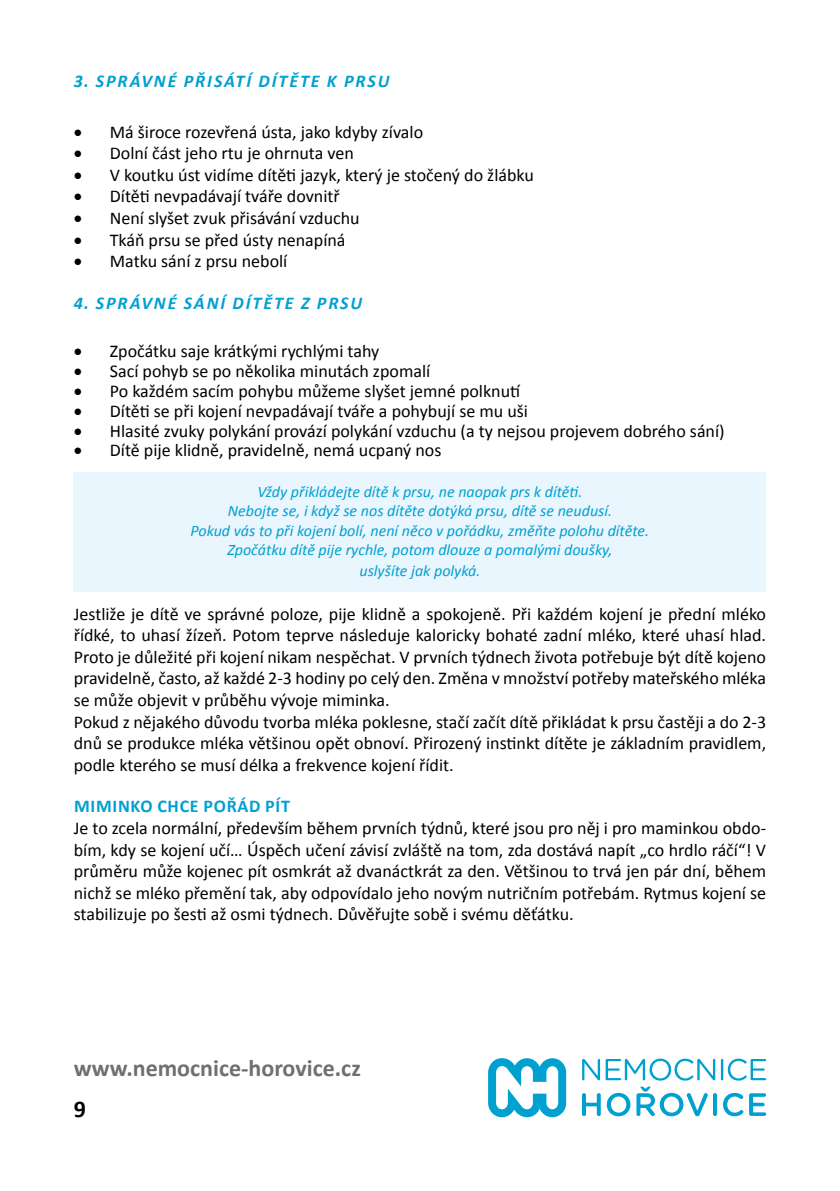
<style>
.page{position:relative;width:840px;height:1191px;background:#fff}
.page>*{position:absolute;margin:0;border:0;box-sizing:border-box;transform-origin:0 0}
.t1{font:700 24px "Calibri";color:#706f6f}
.t2{font:700 24px "Calibri";color:#000}
.t3{font:18px/21.6px "Calibri";color:#000}
.t4{font:italic 700 18px "Calibri";letter-spacing:.105em;color:#00a0d1}
.t5{font:700 18px "Calibri";letter-spacing:.04em;color:#00a0d1}
.t6{font:italic 16px/19.2px "Calibri";color:#00a0d1;text-align:center}
</style>
<div class="page">
<svg style="left:488px;top:1058px;width:78px;height:59px"></svg>
<svg style="left:582px;top:1058px;width:183px;height:22px"></svg>
<svg style="left:582px;top:1086px;width:183px;height:30px"></svg>
<div style="left:74px;top:472px;width:691px;height:119px;background:#eaf6fe"></div>
<p class="t4" style="left:74px;top:68px;width:317px">3. SPRÁVNÉ PŘISÁTÍ DÍTĚTE K PRSU</p>
<p class="t3" style="left:74px;top:120px;width:351px">• M á široce rozevřená ústa, jako kdyby zívalo</p>
<p class="t3" style="left:74px;top:142px;width:281px">• Dolní část jeho rtu je ohrnuta ven</p>
<p class="t3" style="left:74px;top:164px;width:461px">• V koutku úst vidíme dítěti jazyk, který je stočený do žlábku</p>
<p class="t3" style="left:74px;top:185px;width:267px">• Dítěti nevpadávají tváře dovnitř</p>
<p class="t3" style="left:74px;top:207px;width:287px">• Není slyšet zvuk přisávání vzduchu</p>
<p class="t3" style="left:74px;top:228px;width:273px">• Tkáň prsu se před ústy nenapíná</p>
<p class="t3" style="left:74px;top:250px;width:215px">• Matku sání z prsu nebolí</p>
<p class="t4" style="left:74px;top:290px;width:290px">4. SPRÁVNÉ SÁNÍ DÍTĚTE Z PRSU</p>
<p class="t3" style="left:74px;top:340px;width:307px">• Zpočátku saje krátkými rychlými tahy</p>
<p class="t3" style="left:74px;top:360px;width:358px">• Sací pohyb se po několika minutách zpomalí</p>
<p class="t3" style="left:74px;top:380px;width:448px">• Po každém sacím pohybu můžeme slyšet jemné polknutí</p>
<p class="t3" style="left:74px;top:399px;width:455px">• Dítěti se při kojení nevpadávají tváře a pohybují se mu uši</p>
<p class="t3" style="left:74px;top:419px;width:652px">• Hlasité zvuky polykání provází polykání vzduchu (a ty nejsou projevem dobrého sání)</p>
<p class="t3" style="left:74px;top:439px;width:369px">• Dítě pije klidně, pravidelně, nemá ucpaný nos</p>
<p class="t6" style="left:190px;top:481px;width:460px">Vždy přikládejte dítě k prsu, ne naopak prs k dítěti.<br>Nebojte se, i když se nos dítěte dotýká prsu, dítě se neudusí.<br>Pokud vás to při kojení bolí, není něco v pořádku, změňte polohu dítěte.<br>Zpočátku dítě pije rychle, potom dlouze a pomalými doušky,</p>
<p class="t6" style="left:359px;top:561px;width:122px">uslyšíte jak polyká.</p>
<p class="t3" style="left:74px;top:602px;width:693px">Jestliže je dítě ve správné poloze, pije klidně a spokojeně. Při každém kojení je přední mléko řídké, to uhasí žízeň. Potom teprve následuje kaloricky bohaté zadní mléko, které uhasí hlad.<br>Proto je důležité při kojení nikam nespěchat. V prvních týdnech života potřebuje být dítě kojeno pravidelně, často, až každé 2-3 hodiny po celý den. Změna v množství potřeby mateřského mléka se může objevit v průběhu vývoje miminka.<br>Pokud z nějakého důvodu tvorba mléka poklesne, stačí začít dítě přikládat k prsu častěji a do 2-3 dnů se produkce mléka většinou opět obnoví. Přirozený instinkt dítěte je základním pravidlem, podle kterého se musí délka a frekvence kojení řídit.</p>
<p class="t5" style="left:74px;top:793px;width:217px">Miminko chce pořád pít</p>
<p class="t3" style="left:74px;top:816px;width:693px;text-align:justify">Je to zcela normální, především během prvních týdnů, které jsou pro něj i pro maminkou obdo&shy;bím, kdy se kojení učí… Úspěch učení závisí zvláště na tom, zda dostává napít „co hrdlo ráčí“! V průměru může kojenec pít osmkrát až dvanáctkrát za den. Většinou to trvá jen pár dní, během nichž se mléko přemění tak, aby odpovídalo jeho novým nutričním potřebám. Rytmus kojení se stabilizuje po šesti až osmi týdnech. Důvěřujte sobě i svému děťátku.</p>
<h1 class="t1" style="left:74px;top:1051px;width:288px">www.nemocnice-horovice.cz</h1>
<h1 class="t2" style="left:74px;top:1092px;width:14px">9</h1>
</div>
